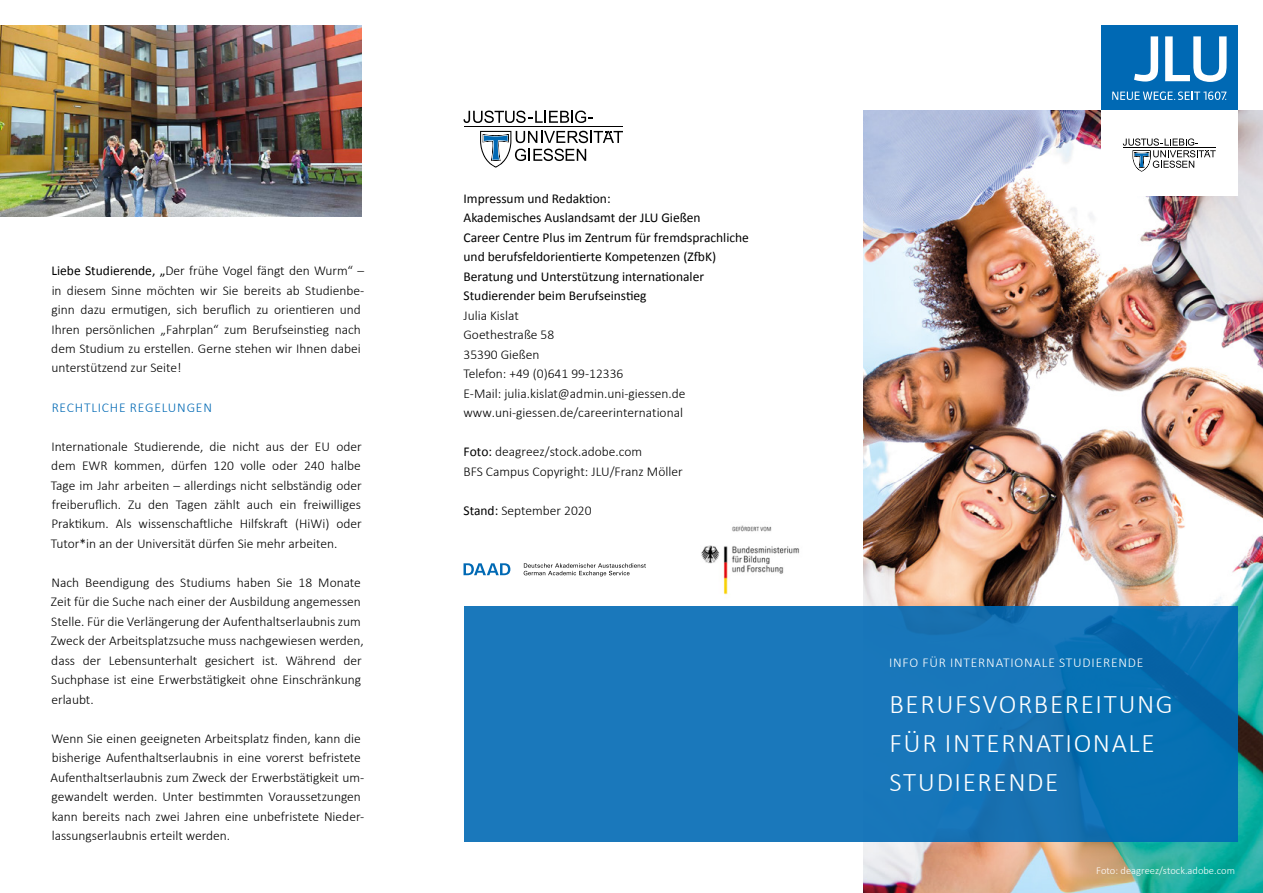
<style>
.page{position:relative;width:1263px;height:893px;background:#fff}
.page>*{position:absolute;margin:0;border:0;box-sizing:border-box;transform-origin:0 0}
.t1{font:300 27px/39px "Calibri";letter-spacing:.06em;color:#fff}
.t2{font:300 13.5px/19.5px "Calibri";color:#000}
.t3{font:13.5px/19.5px "Calibri";color:#000}
.t4{font:300 13.5px "Calibri";letter-spacing:.06em;color:#fff}
.t5{font:300 13.5px "Calibri";letter-spacing:.06em;color:#0069b4}
.t6{font:300 10.5px "Calibri";color:#fff}
.s1{font-weight:400}
</style>
<div class="page">
<img style="left:863px;top:111px;width:400px;height:782px">
<div style="left:1101px;top:26px;width:136px;height:85px;background:#0069b4"></div>
<div style="left:1101px;top:111px;width:136px;height:85px;background:#fff"></div>
<svg style="left:1134px;top:36px;width:24px;height:46px"></svg>
<svg style="left:1165px;top:36px;width:61px;height:46px"></svg>
<svg style="left:1123px;top:138px;width:93px;height:34px"></svg>
<hr style="left:1123px;top:148px;width:92px;height:1px;background:#000">
<svg style="left:1112px;top:91px;width:114px;height:9px"></svg>
<div style="left:463px;top:606px;width:774px;height:236px;background:linear-gradient(to right,#207bbe,#0b6fb2)"></div>
<svg style="left:463px;top:111px;width:129px;height:12px"></svg>
<svg style="left:480px;top:131px;width:143px;height:37px"></svg>
<hr style="left:464px;top:126px;width:159px;height:1px;background:#000">
<img style="left:0;top:26px;width:361px;height:191px">
<img style="left:701px;top:525px;width:99px;height:70px">
<svg style="left:524px;top:563px;width:122px;height:13px"></svg>
<svg style="left:463px;top:563px;width:47px;height:12px"></svg>
<p class="t2" style="left:51px;top:261px;width:314px"><span class="s1">Liebe Studierende, „</span>Der frühe Vogel fängt den Wurm“ – in diesem Sinne möchten wir Sie bereits ab Studienbe&shy;ginn dazu ermutigen, sich beruflich zu orientieren und Ihren persönlichen „Fahrplan“ zum Berufseinstieg nach dem Studium zu erstellen. Gerne stehen wir Ihnen dabei unterstützend zur Seite!</p>
<p class="t5" style="left:52px;top:399px;width:162px">RECHTLICHE REGELUNGEN</p>
<p class="t2" style="left:51px;top:436px;width:312px;text-align:justify">Internationale Studierende, die nicht aus der EU oder dem EWR kommen, dürfen 120 volle oder 240 halbe Tage im Jahr arbeiten – allerdings nicht selbständig oder freiberuflich. Zu den Tagen zählt auch ein freiwilliges Praktikum. Als wissenschaftliche Hilfskraft (HiWi) oder Tutor*in an der Universität dürfen Sie mehr arbeiten.</p>
<p class="t2" style="left:51px;top:573px;width:314px">Nach Beendigung des Studiums haben Sie 18 Monate Zeit für die Suche nach einer der Ausbildung angemessen Stelle. Für die Verlängerung der Aufenthaltserlaubnis zum Zweck der Arbeitsplatzsuche muss nachgewiesen werden, dass der Lebensunterhalt gesichert ist. Während der Suchphase ist eine Erwerbstätigkeit ohne Einschränkung erlaubt.</p>
<p class="t2" style="left:51px;top:729px;width:315px">Wenn Sie einen geeigneten Arbeitsplatz finden, kann die bisherige Aufenthaltserlaubnis in eine vorerst befristete Aufenthaltserlaubnis zum Zweck der Erwerbstätigkeit um&shy;gewandelt werden. Unter bestimmten Voraussetzungen kann bereits nach zwei Jahren eine unbefristete Nieder&shy;lassungserlaubnis erteilt werden.</p>
<p class="t3" style="left:463px;top:188px;width:287px">Impressum und Redaktion:<br>Akademisches Auslandsamt der JLU Gießen<br>Career Centre Plus im Zentrum für fremdsprachliche und berufsfeldorientierte Kompetenzen (ZfbK)<br>Beratung und Unterstützung internationaler Studierender beim Berufseinstieg</p>
<p class="t2" style="left:463px;top:305px;width:224px">Julia Kislat<br>Goethestraße 58<br>35390 Gießen<br>Telefon: +49 (0)641 99-12336<br>E-Mail: julia.kislat@admin.uni-giessen.de www.uni-giessen.de/careerinternational</p>
<p class="t2" style="left:463px;top:442px;width:221px"><span class="s1">Foto:</span> deagreez/stock.adobe.com<br>BFS Campus Copyright: JLU/Franz Möller</p>
<p class="t2" style="left:463px;top:500px;width:130px"><span class="s1">Stand:</span> September 2020</p>
<p class="t4" style="left:889px;top:654px;width:256px">INFO FÜR INTERNATIONALE STUDIERENDE</p>
<h1 class="t1" style="left:889px;top:684px;width:285px">BERUFSVORBEREITUNG<br>FÜR INTERNATIONALE<br>STUDIERENDE</h1>
<p class="t6" style="left:1096px;top:864px;width:140px">Foto: deagreez/stock.adobe.com</p>
</div>
